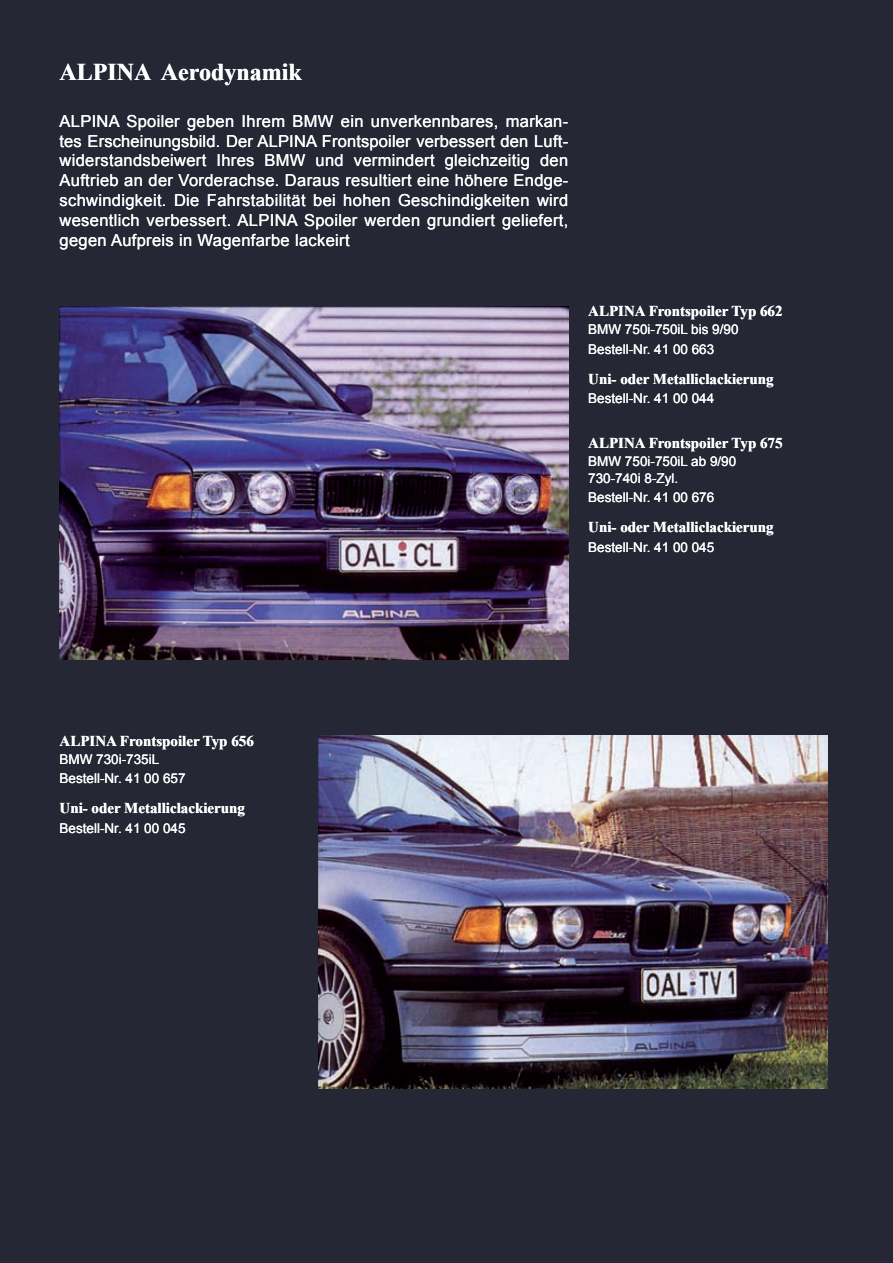
<style>
.page{position:relative;width:893px;height:1263px;background:#262734}
.page>*{position:absolute;margin:0;border:0;box-sizing:border-box;transform-origin:0 0}
.t1{font:700 24px "Times New Roman";color:#fff}
.t2{font:16.5px/19.8px "Arial";letter-spacing:.02em;color:#fff;text-align:justify}
.t3{font:700 15px "Times New Roman";color:#fff}
.t4{font:13.5px/19.5px "Arial";color:#fff}
</style>
<div class="page">
<img style="left:60px;top:306px;width:508px;height:353px">
<img style="left:319px;top:736px;width:508px;height:353px">
<h1 class="t1" style="left:60px;top:55px;width:244px">ALPINA Aerodynamik</h1>
<p class="t2" style="left:60px;top:111px;width:510px">ALPINA Spoiler geben Ihrem BMW ein unverkennbares, markan&shy;tes Erscheinungsbild. Der ALPINA Frontspoiler verbessert den Luft&shy;widerstandsbeiwert Ihres BMW und vermindert gleichzeitig den Auftrieb an der Vorderachse. Daraus resultiert eine höhere Endge&shy;schwindigkeit. Die Fahrstabilität bei hohen Geschindigkeiten wird wesentlich verbessert. ALPINA Spoiler werden grundiert geliefert, gegen Aufpreis in Wagenfarbe lackeirt</p>
<p class="t3" style="left:588px;top:301px;width:196px">ALPINA Frontspoiler Typ 662</p>
<p class="t4" style="left:588px;top:320px;width:152px">BMW 750i-750iL bis 9/90<br>Bestell-Nr. 41 00 663</p>
<p class="t3" style="left:588px;top:368px;width:187px">Uni- oder Metalliclackierung</p>
<p class="t4" style="left:588px;top:389px;width:128px">Bestell-Nr. 41 00 044</p>
<p class="t3" style="left:588px;top:433px;width:196px">ALPINA Frontspoiler Typ 675</p>
<p class="t4" style="left:588px;top:454px;width:150px;line-height:16.2px">BMW 750i-750iL ab 9/90<br>730-740i 8-Zyl.</p>
<p class="t4" style="left:588px;top:488px;width:128px">Bestell-Nr. 41 00 676</p>
<p class="t3" style="left:588px;top:517px;width:187px">Uni- oder Metalliclackierung</p>
<p class="t4" style="left:588px;top:537px;width:128px">Bestell-Nr. 41 00 045</p>
<p class="t3" style="left:60px;top:730px;width:196px">ALPINA Frontspoiler Typ 656</p>
<p class="t4" style="left:60px;top:749px;width:128px">BMW 730i-735iL<br>Bestell-Nr. 41 00 657</p>
<p class="t3" style="left:60px;top:798px;width:187px">Uni- oder Metalliclackierung</p>
<p class="t4" style="left:60px;top:818px;width:128px">Bestell-Nr. 41 00 045</p>
</div>
